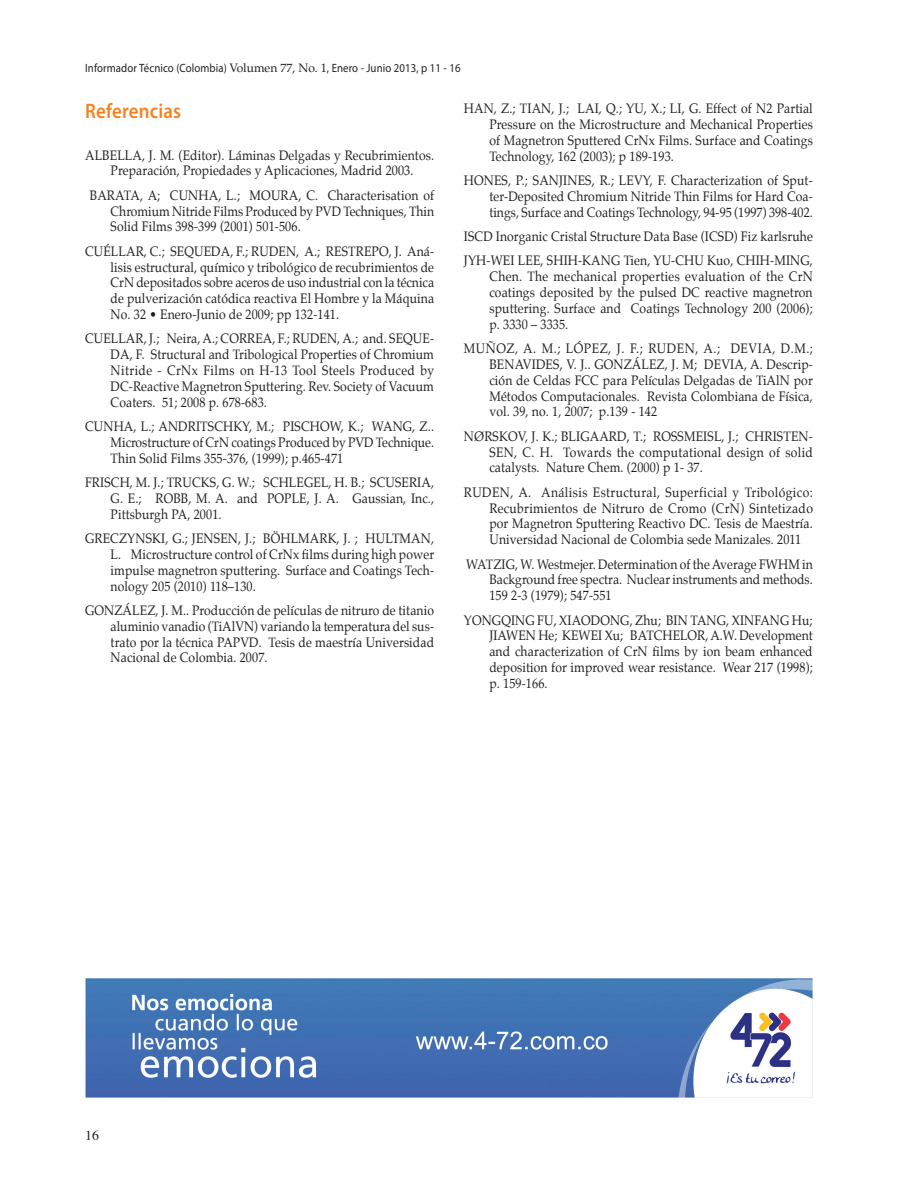
<style>
.page{position:relative;width:915px;height:1191px;background:#fff}
.page>*{position:absolute;margin:0;border:0;box-sizing:border-box;transform-origin:0 0}
.subt-1{font:600 21px "Myriad Pro";letter-spacing:.01em;color:#f58220;scale:.9 1}
.t1{font:13.8px "Times";color:#231f20}
.referencias{font:13.5px/15.8px "Palatino";letter-spacing:.01em;color:#231f20;text-align:justify;scale:.9 1}
.pie_de_foto{font:12px "Myriad Pro";letter-spacing:.01em;color:#231f20;scale:.9 1}
.s1{font-family:"Palatino"}
</style>
<div class="page">
<img style="left:85px;top:978px;width:727px;height:119px">
<p class="pie_de_foto" style="left:85px;top:61px;width:418px">Informador Técnico (Colombia) <span class="s1">Volumen 77, No. 1</span>, Enero - Junio 2013, p 11 - 16</p>
<p class="subt-1" style="left:85px;top:97px;width:108px">Referencias</p>
<p class="referencias" style="left:85px;top:147px;width:389px;text-align:center">ALBELLA, J. M. (Editor). Láminas Delgadas y Recubrimientos.<br>Preparación, Propiedades y Aplicaciones, Madrid 2003.</p>
<p class="referencias" style="left:111px;top:187px;width:361px;text-indent:-21px">BARATA, A; CUNHA, L.; MOURA, C. Characterisation of Chromium Nitride Films Produced by PVD Techniques, Thin Solid Films 398-399 (2001) 501-506.</p>
<p class="referencias" style="left:111px;top:243px;width:361px;text-indent:-26px">CUÉLLAR, C.; SEQUEDA, F.; RUDEN, A.; RESTREPO, J. Aná&shy;lisis estructural, químico y tribológico de recubrimientos de CrN depositados sobre aceros de uso industrial con la técnica de pulverización catódica reactiva El Hombre y la Máquina No. 32 • Enero-Junio de 2009; pp 132-141.</p>
<p class="referencias" style="left:111px;top:331px;width:361px;text-indent:-26px">CUELLAR, J.; Neira, A.; CORREA, F.; RUDEN, A.; and. SEQUE-DA, F. Structural and Tribological Properties of Chromium Nitride - CrNx Films on H-13 Tool Steels Produced by DC-Reactive Magnetron Sputtering. Rev. Society of Vacuum Coaters. 51; 2008 p. 678-683.</p>
<p class="referencias" style="left:111px;top:418px;width:361px;text-indent:-26px">CUNHA, L.; ANDRITSCHKY, M.; PISCHOW, K.; WANG, Z..<br>Microstructure of CrN coatings Produced by PVD Technique.<br>Thin Solid Films 355-376, (1999); p.465-471</p>
<p class="referencias" style="left:111px;top:474px;width:361px;text-indent:-26px">FRISCH, M. J.; TRUCKS, G. W.; SCHLEGEL, H. B.; SCUSERIA, G. E.; ROBB, M. A. and POPLE, J. A. Gaussian, Inc., Pittsburgh PA, 2001.</p>
<p class="referencias" style="left:111px;top:530px;width:361px;text-indent:-26px">GRECZYNSKI, G.; JENSEN, J.; BÖHLMARK, J. ; HULTMAN, L. Microstructure control of CrNx films during high power impulse magnetron sputtering. Surface and Coatings Tech&shy;nology 205 (2010) 118–130.</p>
<p class="referencias" style="left:111px;top:602px;width:361px;text-indent:-26px">GONZÁLEZ, J. M.. Producción de películas de nitruro de titanio aluminio vanadio (TiAlVN) variando la temperatura del sus&shy;trato por la técnica PAPVD. Tesis de maestría Universidad Nacional de Colombia. 2007.</p>
<p class="referencias" style="left:489px;top:101px;width:361px;text-indent:-26px">HAN, Z.; TIAN, J.; LAI, Q.; YU, X.; LI, G. Effect of N2 Partial Pressure on the Microstructure and Mechanical Properties of Magnetron Sputtered CrNx Films. Surface and Coatings Technology, 162 (2003); p 189-193.</p>
<p class="referencias" style="left:489px;top:172px;width:361px;text-indent:-26px">HONES, P.; SANJINES, R.; LEVY, F. Characterization of Sput&shy;ter-Deposited Chromium Nitride Thin Films for Hard Coa&shy;tings, Surface and Coatings Technology, 94-95 (1997) 398-402.</p>
<p class="referencias" style="left:463px;top:228px;width:389px">ISCD Inorganic Cristal Structure Data Base (ICSD) Fiz karlsruhe</p>
<p class="referencias" style="left:489px;top:253px;width:361px;text-indent:-26px">JYH-WEI LEE, SHIH-KANG Tien, YU-CHU Kuo, CHIH-MING, Chen. The mechanical properties evaluation of the CrN coatings deposited by the pulsed DC reactive magnetron sputtering. Surface and Coatings Technology 200 (2006); p. 3330 – 3335.</p>
<p class="referencias" style="left:489px;top:340px;width:361px;text-indent:-26px">MUÑOZ, A. M.; LÓPEZ, J. F.; RUDEN, A.; DEVIA, D.M.; BENAVIDES, V. J.. GONZÁLEZ, J. M; DEVIA, A. Descrip&shy;ción de Celdas FCC para Películas Delgadas de TiAlN por Métodos Computacionales. Revista Colombiana de Física, vol. 39, no. 1, 2007; p.139 - 142</p>
<p class="referencias" style="left:489px;top:428px;width:361px;text-indent:-26px">NØRSKOV, J. K.; BLIGAARD, T.; ROSSMEISL, J.; CHRISTEN-SEN, C. H. Towards the computational design of solid catalysts. Nature Chem. (2000) p 1- 37.</p>
<p class="referencias" style="left:489px;top:484px;width:361px;text-indent:-26px">RUDEN, A. Análisis Estructural, Superficial y Tribológico:<br>Recubrimientos de Nitruro de Cromo (CrN) Sintetizado por Magnetron Sputtering Reactivo DC. Tesis de Maestría.<br>Universidad Nacional de Colombia sede Manizales. 2011</p>
<p class="referencias" style="left:489px;top:556px;width:361px;text-indent:-23px">WATZIG, W. Westmejer. Determination of the Average FWHM in Background free spectra. Nuclear instruments and methods.<br>159 2-3 (1979); 547-551</p>
<p class="referencias" style="left:489px;top:612px;width:361px;text-indent:-26px">YONGQING FU, XIAODONG, Zhu; BIN TANG, XINFANG Hu; JIAWEN He; KEWEI Xu; BATCHELOR, A.W. Development and characterization of CrN films by ion beam enhanced deposition for improved wear resistance. Wear 217 (1998); p. 159-166.</p>
<p class="t1" style="left:85px;top:1122px;width:15px">16</p>
</div>
